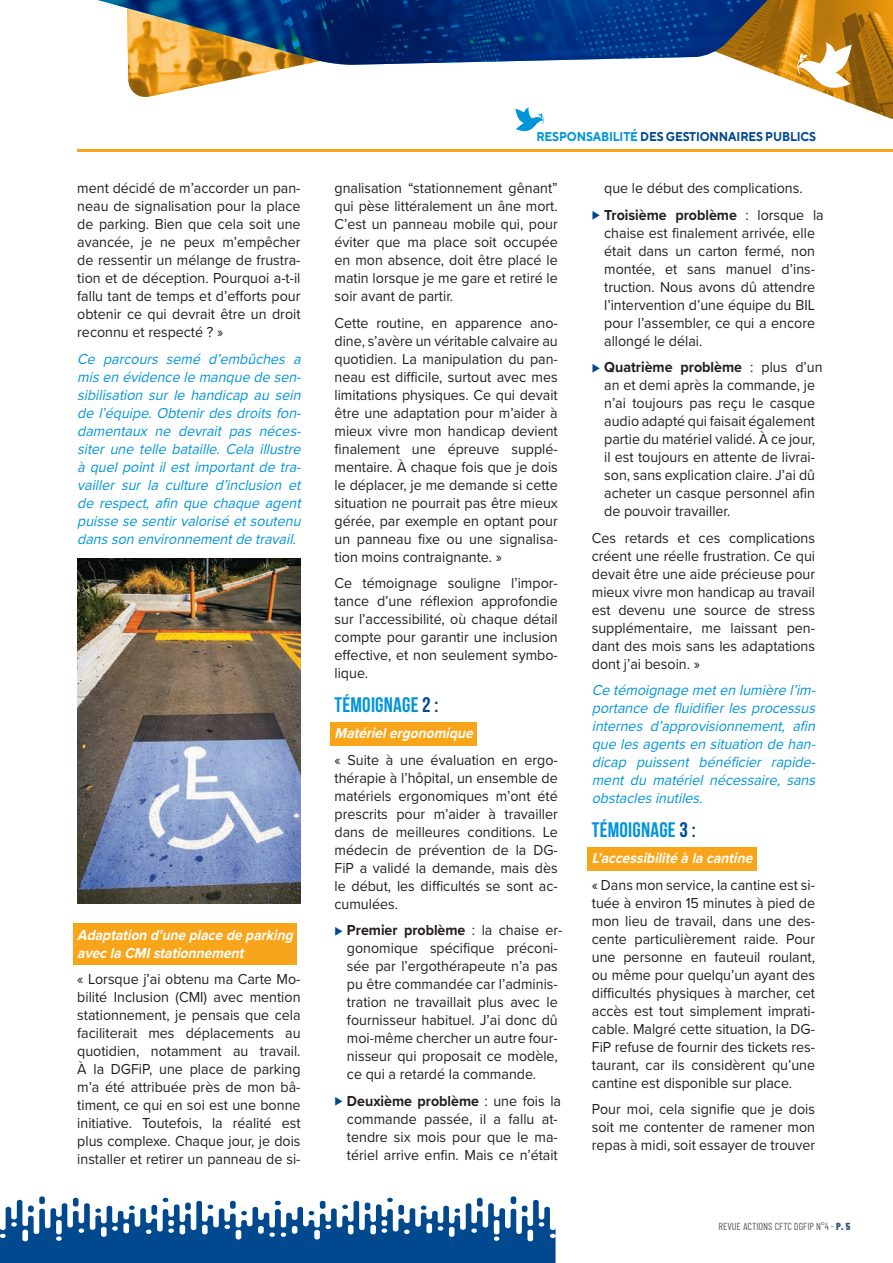
<style>
.page{position:relative;width:893px;height:1263px;background:#fff}
.page>*{position:absolute;margin:0;border:0;box-sizing:border-box;transform-origin:0 0}
.t1{font:700 21px "Bebas Neue";letter-spacing:.01em;color:#0095d9}
.t2{font:15px/18px "Proxima Nova";color:#231f20;text-align:justify;scale:.95 1}
.t3{font:italic 15px/18px "Proxima Nova";color:#0095d9;text-align:justify;scale:.95 1}
.t4{font:italic 700 15px/18px "Proxima Nova";color:#fff;scale:.92 1}
.t5{font:700 12.75px "TT Norms Pro";letter-spacing:-.01em;color:#01498e;scale:.92 1}
.t6{font:10.2px "Barlow Condensed";color:#57585a}
.s1{color:#0095d9}
.s2{color:#01498e}
.s3{font-weight:700}
.s4{font-weight:800;color:#2f527b}
</style>
<div class="page">
<img style="left:128px;top:65px;width:173px;height:32px">
<img style="left:99px;top:0;width:514px;height:65px">
<svg style="left:515px;top:107px;width:29px;height:24px"></svg>
<div style="left:73px;top:923px;width:224px;height:42px;background:#f9a51b"></div>
<div style="left:330px;top:722px;width:147px;height:24px;background:#f9a51b"></div>
<div style="left:588px;top:847px;width:169px;height:24px;background:#f9a51b"></div>
<hr style="left:77px;top:149px;width:816px;height:3px;background:#f9a51b">
<img style="left:77px;top:558px;width:224px;height:346px">
<svg style="left:0;top:1196px;width:555px;height:67px"></svg>
<svg style="left:613px;top:0;width:280px;height:119px"></svg>
<p class="t2" style="left:77px;top:178px;width:237px">ment décidé de m’accorder un pan&shy;neau de signalisation pour la place de parking. Bien que cela soit une avancée, je ne peux m’empêcher de ressentir un mélange de frustra&shy;tion et de déception. Pourquoi a-t-il fallu tant de temps et d’efforts pour obtenir ce qui devrait être un droit reconnu et respecté ? »</p>
<p class="t3" style="left:77px;top:349px;width:241px">Ce parcours semé d’embûches a misenévidencelemanquedesen&shy;sibilisation sur le handicap au sein del’équipe.Obtenirdesdroitsfon&shy;damentaux ne devrait pas néces&shy;siter une telle bataille. Cela illustre àquelpointilestimportantdetra&shy;vailler sur la culture d’inclusion et de respect, afin que chaque agent puissesesentirvaloriséetsoutenu danssonenvironnementdetravail.</p>
<p class="t4" style="left:77px;top:925px;width:241px">Adaptationd’uneplacedeparking aveclaCMIstationnement</p>
<p class="t2" style="left:77px;top:969px;width:236px">« Lorsque j’ai obtenu ma Carte Mo&shy;bilité Inclusion (CMI) avec mention stationnement, je pensais que cela faciliterait mes déplacements au quotidien, notamment au travail.<br>À la DGFiP, une place de parking m’a été attribuée près de mon bâ&shy;timent, ce qui en soi est une bonne initiative. Toutefois, la réalité est plus complexe. Chaque jour, je dois installer et retirer un panneau de si-</p>
<p class="t5" style="left:536px;top:128px;width:305px"><span class="s1">RESPONSABILITÉ</span> DES GESTIONNAIRES PUBLICS</p>
<p class="t2" style="left:335px;top:178px;width:236px">gnalisation “stationnement gênant” qui pèse littéralement un âne mort.<br>C’est un panneau mobile qui, pour éviter que ma place soit occupée en mon absence, doit être placé le matin lorsque je me gare et retiré le soir avant de partir.</p>
<p class="t2" style="left:335px;top:313px;width:237px">Cette routine, en apparence ano&shy;dine, s’avère un véritable calvaire au quotidien. La manipulation du pan&shy;neau est difficile, surtout avec mes limitations physiques. Ce qui devait être une adaptation pour m’aider à mieux vivre mon handicap devient finalement une épreuve supplé&shy;mentaire. À chaque fois que je dois le déplacer, je me demande si cette situation ne pourrait pas être mieux gérée, par exemple en optant pour un panneau fixe ou une signalisa&shy;tion moins contraignante. »</p>
<p class="t2" style="left:335px;top:573px;width:236px">Ce témoignage souligne l’impor&shy;tance d’une réflexion approfondie sur l’accessibilité, où chaque détail compte pour garantir une inclusion effective, et non seulement symbo&shy;lique.</p>
<h1 class="t1" style="left:335px;top:693px;width:105px">TÉMOIGNAGE <span class="s2">2 :</span></h1>
<p class="t4" style="left:335px;top:724px;width:157px">Matérielergonomique</p>
<p class="t2" style="left:335px;top:750px;width:237px">« Suite à une évaluation en ergo&shy;thérapie à l’hôpital, un ensemble de matériels ergonomiques m’ont été prescrits pour m’aider à travailler dans de meilleures conditions. Le médecin de prévention de la DG-FiP a validé la demande, mais dès le début, les difficultés se sont ac&shy;cumulées.</p>
<p class="t2" style="left:347px;top:921px;width:228px;text-align:left;text-indent:-12px"><span class="s2">◆</span> <span class="s3">Premier problème</span> : la chaise er&shy;gonomique spécifique préconi&shy;sée par l’ergothérapeute n’a pas pu être commandée car l’adminis&shy;tration ne travaillait plus avec le fournisseur habituel. J’ai donc dû moi-même chercher un autre four&shy;nisseur qui proposait ce modèle, ce qui a retardé la commande.</p>
<p class="t2" style="left:347px;top:1091px;width:227px;text-align:left;text-indent:-12px"><span class="s2">◆</span> <span class="s3">Deuxième problème</span> : une fois la commande passée, il a fallu at&shy;tendre six mois pour que le ma&shy;tériel arrive enfin. Mais ce n’était</p>
<p class="t2" style="left:604px;top:178px;width:210px">que le début des complications.</p>
<p class="t2" style="left:604px;top:205px;width:233px;text-align:left;text-indent:-12px"><span class="s2">◆</span> <span class="s3">Troisième problème</span> : lorsque la chaise est finalement arrivée, elle était dans un carton fermé, non montée, et sans manuel d’ins&shy;truction. Nous avons dû attendre l’intervention d’une équipe du BIL pour l’assembler, ce qui a encore allongé le délai.</p>
<p class="t2" style="left:604px;top:357px;width:231px;text-align:left;text-indent:-12px"><span class="s2">◆</span> <span class="s3">Quatrième problème</span> : plus d’un an et demi après la commande, je n’ai toujours pas reçu le casque audio adapté qui faisait également partie du matériel validé. À ce jour, il est toujours en attente de livrai&shy;son, sans explication claire. J’ai dû acheter un casque personnel afin de pouvoir travailler.</p>
<p class="t2" style="left:592px;top:528px;width:237px">Ces retards et ces complications créent une réelle frustration. Ce qui devait être une aide précieuse pour mieux vivre mon handicap au travail est devenu une source de stress supplémentaire, me laissant pen&shy;dant des mois sans les adaptations dont j’ai besoin. »</p>
<p class="t3" style="left:592px;top:680px;width:241px">Cetémoignagemetenlumièrel’im&shy;portancedefluidifierlesprocessus internes d’approvisionnement, afin quelesagentsensituationdehan&shy;dicap puissent bénéficier rapide&shy;ment du matériel nécessaire, sans obstaclesinutiles.</p>
<h1 class="t1" style="left:592px;top:818px;width:105px">TÉMOIGNAGE <span class="s2">3 :</span></h1>
<p class="t4" style="left:592px;top:849px;width:181px">L’accessibilitéàlacantine</p>
<p class="t2" style="left:592px;top:875px;width:237px">« Dans mon service, la cantine est si&shy;tuée à environ 15 minutes à pied de mon lieu de travail, dans une des&shy;cente particulièrement raide. Pour une personne en fauteuil roulant, ou même pour quelqu’un ayant des difficultés physiques à marcher, cet accès est tout simplement imprati&shy;cable. Malgré cette situation, la DG-FiP refuse de fournir des tickets res&shy;taurant, car ils considèrent qu’une cantine est disponible sur place.</p>
<p class="t2" style="left:592px;top:1100px;width:237px">Pour moi, cela signifie que je dois soit me contenter de ramener mon repas à midi, soit essayer de trouver</p>
<p class="t6" style="left:718px;top:1220px;width:133px">REVUE ACTIONS CFTC DGFIP N°4 - <span class="s4">P. 5</span></p>
</div>
